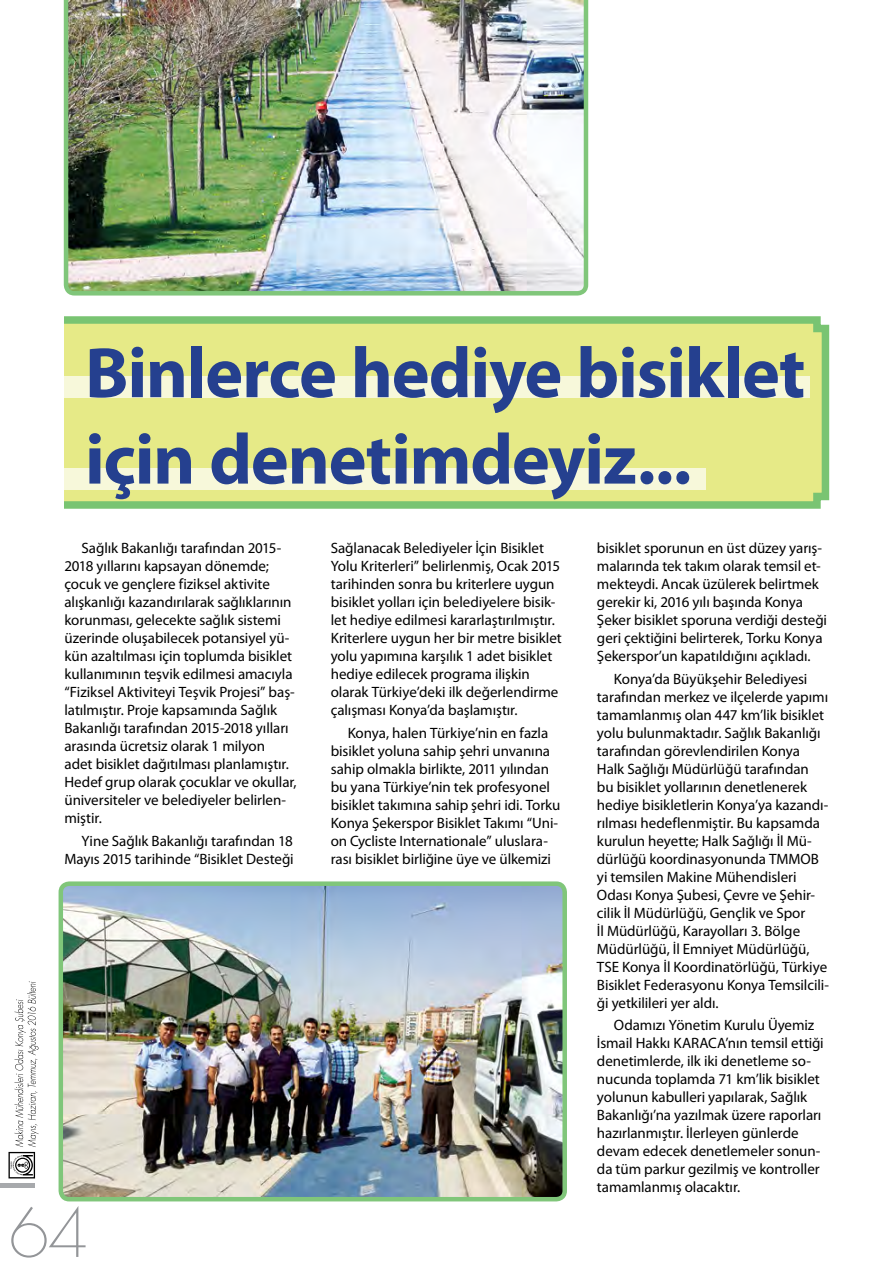
<style>
.page{position:relative;width:893px;height:1263px;background:#fff}
.page>*{position:absolute;margin:0;border:0;box-sizing:border-box;transform-origin:0 0}
.t1{font:700 72px/86.4px "Myriad Pro";letter-spacing:-.02em;color:#25408f}
.t2{font:300 66px "Futura T Extra";color:#939598}
.t3{font:15px/18px "Myriad Pro";letter-spacing:-.005em;color:#000}
</style>
<div class="page">
<hr style="left:0;top:1183px;width:35px;height:4px;background:#a7a9ac">
<svg style="left:9px;top:981px;width:30px;height:197px"></svg>
<svg style="left:64px;top:316px;width:766px;height:193px;background:#dae685"></svg>
<div style="left:0;top:376px;width:810px;height:22px;background:#f7f8da"></div>
<div style="left:0;top:468px;width:706px;height:21px;background:#f7f8da"></div>
<div style="left:0;top:303px;width:64px;height:206px;background:#fff"></div>
<img style="left:64px;top:886px;width:498px;height:310px">
<div style="left:59px;top:881px;width:508px;height:320px;border:4px solid #80c67a;border-radius:9px"></div>
<img style="left:64px;top:0;width:524px;height:296px">
<p class="t1" style="left:85px;top:327px;width:722px">Binlerce hediye bisiklet için denetimdeyiz...</p>
<p class="t3" style="left:64px;top:539px;width:234px;text-indent:17px">Sağlık Bakanlığı tarafından 2015- 2018 yıllarını kapsayan dönemde; çocuk ve gençlere fiziksel aktivite alışkanlığı kazandırılarak sağlıklarının korunması, gelecekte sağlık sistemi üzerinde oluşabilecek potansiyel yü&shy;kün azaltılması için toplumda bisiklet kullanımının teşvik edilmesi amacıyla “Fiziksel Aktiviteyi Teşvik Projesi” baş&shy;latılmıştır. Proje kapsamında Sağlık Bakanlığı tarafından 2015-2018 yılları arasında ücretsiz olarak 1 milyon adet bisiklet dağıtılması planlamıştır.<br>Hedef grup olarak çocuklar ve okullar, üniversiteler ve belediyeler belirlen&shy;miştir.</p>
<p class="t3" style="left:64px;top:831px;width:231px;text-align:right">Yine Sağlık Bakanlığı tarafından 18<br>Mayıs 2015 tarihinde “Bisiklet Desteği</p>
<p class="t3" style="left:331px;top:539px;width:233px">Sağlanacak Belediyeler İçin Bisiklet Yolu Kriterleri” belirlenmiş, Ocak 2015 tarihinden sonra bu kriterlere uygun bisiklet yolları için belediyelere bisik&shy;let hediye edilmesi kararlaştırılmıştır.<br>Kriterlere uygun her bir metre bisiklet yolu yapımına karşılık 1 adet bisiklet hediye edilecek programa ilişkin olarak Türkiye’deki ilk değerlendirme çalışması Konya’da başlamıştır.</p>
<p class="t3" style="left:331px;top:723px;width:231px;text-indent:17px">Konya, halen Türkiye’nin en fazla bisiklet yoluna sahip şehri unvanına sahip olmakla birlikte, 2011 yılından bu yana Türkiye’nin tek profesyonel bisiklet takımına sahip şehri idi. Torku Konya Şekerspor Bisiklet Takımı “Uni&shy;on Cycliste Internationale” uluslara&shy;rası bisiklet birliğine üye ve ülkemizi</p>
<h2 class="t2" style="left:9px;top:1190px;width:82px">64</h2>
<p class="t3" style="left:597px;top:539px;width:232px">bisiklet sporunun en üst düzey yarış&shy;malarında tek takım olarak temsil et&shy;mekteydi. Ancak üzülerek belirtmek gerekir ki, 2016 yılı başında Konya Şeker bisiklet sporuna verdiği desteği geri çektiğini belirterek, Torku Konya Şekerspor’un kapatıldığını açıkladı.</p>
<p class="t3" style="left:597px;top:669px;width:234px;text-indent:17px">Konya’da Büyükşehir Belediyesi tarafından merkez ve ilçelerde yapımı tamamlanmış olan 447 km’lik bisiklet yolu bulunmaktadır. Sağlık Bakanlığı tarafından görevlendirilen Konya Halk Sağlığı Müdürlüğü tarafından bu bisiklet yollarının denetlenerek hediye bisikletlerin Konya’ya kazandı&shy;rılması hedeflenmiştir. Bu kapsamda kurulun heyette; Halk Sağlığı İl Mü&shy;dürlüğü koordinasyonunda TMMOB yi temsilen Makine Mühendisleri Odası Konya Şubesi, Çevre ve Şehir&shy;cilik İl Müdürlüğü, Gençlik ve Spor<br>İl Müdürlüğü, Karayolları 3. Bölge Müdürlüğü, İl Emniyet Müdürlüğü, TSE Konya İl Koordinatörlüğü, Türkiye Bisiklet Federasyonu Konya Temsilcili&shy;ği yetkilileri yer aldı.</p>
<p class="t3" style="left:597px;top:1016px;width:228px;text-indent:17px">Odamızı Yönetim Kurulu Üyemiz İsmail Hakkı KARACA’nın temsil ettiği denetimlerde, ilk iki denetleme so&shy;nucunda toplamda 71 km’lik bisiklet yolunun kabulleri yapılarak, Sağlık Bakanlığı’na yazılmak üzere raporları hazırlanmıştır. İlerleyen günlerde devam edecek denetlemeler sonun&shy;da tüm parkur gezilmiş ve kontroller tamamlanmış olacaktır.</p>
</div>
